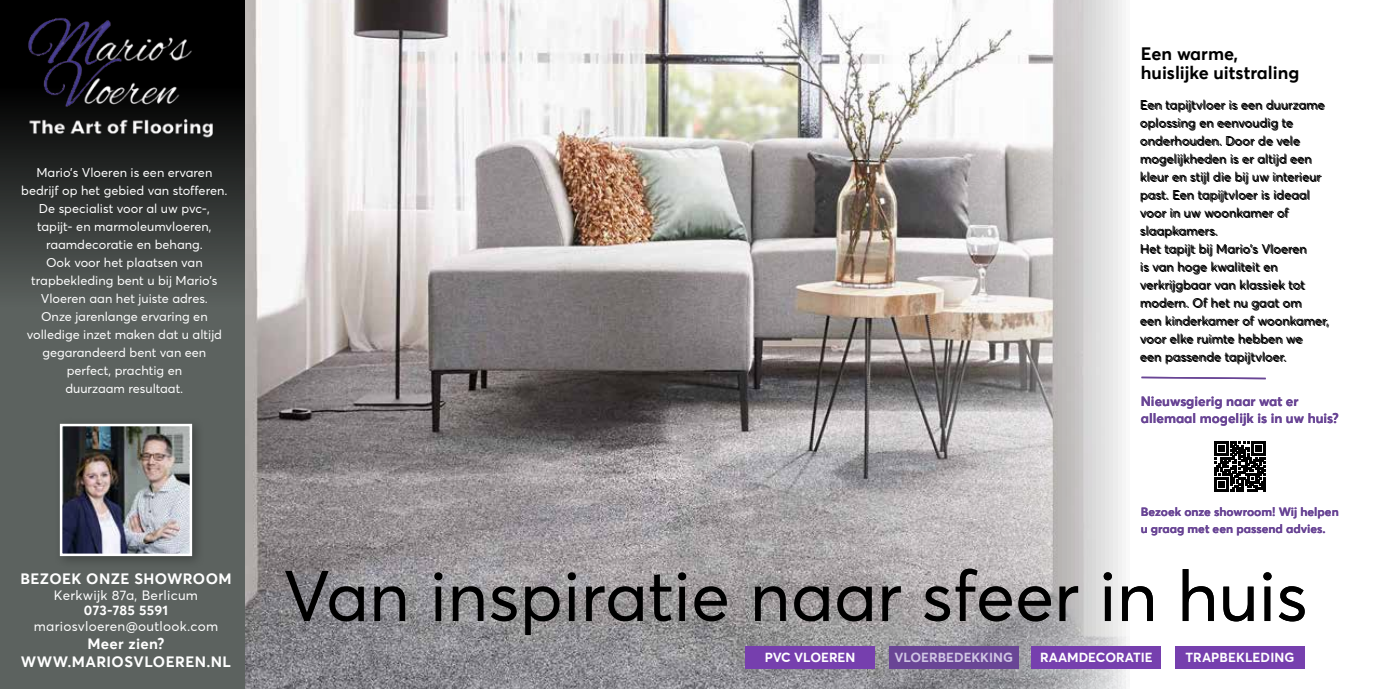
<style>
.page{position:relative;width:1378px;height:689px;background:#fff}
.page>*{position:absolute;margin:0;border:0;box-sizing:border-box;transform-origin:0 0}
.t1{font:70.5px "Averta Std";color:#000}
.t2{font:700 18px/19.5px "Averta Std";color:#000}
.t3{font:700 15px/18px "Averta Std";letter-spacing:.03em;color:#fff;text-align:center}
.t4{font:700 13.5px/17px "Averta Std";color:#694595}
.t5{font:13.5px "Averta Std";letter-spacing:.02em;color:#fff}
.t6{font:700 13.5px "Averta Std";letter-spacing:.015em;color:#fff}
.t7{font:700 13.2px "Averta Std";color:#fff}
.t8{font:700 13.2px "Averta Std";color:#cfc5e3}
.t9{font:700 13.2px "Averta Std";letter-spacing:-.025em;color:#fff}
.t10{font:12.75px/18px "Averta Std";color:#000}
.t11{font:12.75px/18px "Averta Std";color:#fff;text-align:center}
.t12{font:700 12px/17px "Averta Std";color:#694595}
</style>
<div class="page">
<img style="left:244px;top:0;width:445px;height:689px">
<div style="left:0;top:0;width:244px;height:689px;background:#5c625f"></div>
<svg style="left:0;top:0;width:245px;height:379px"></svg>
<div style="left:53px;top:417px;width:152px;height:152px;background:#000;opacity:.3"></div>
<div style="left:60px;top:424px;width:132px;height:132px;border:3px solid #fff"></div>
<img style="left:689px;top:0;width:458px;height:689px">
<div style="left:745px;top:646px;width:130px;height:22px;background:#763fae"></div>
<div style="left:888px;top:646px;width:130px;height:22px;background:#694595"></div>
<div style="left:1031px;top:646px;width:130px;height:22px;background:#763fae"></div>
<div style="left:1175px;top:646px;width:129px;height:22px;background:#763fae"></div>
<svg style="left:1214px;top:441px;width:51px;height:51px"></svg>
<svg style="left:1140px;top:376px;width:126px;height:4px"></svg>
<p class="t11" style="left:21px;top:163px;width:208px">Mario’s Vloeren is een ervaren bedrijf op het gebied van stofferen.<br>De specialist voor al uw pvc-, tapijt- en marmoleumvloeren, raamdecoratie en behang.<br>Ook voor het plaatsen van trapbekleding bent u bij Mario’s<br>Vloeren aan het juiste adres.<br>Onze jarenlange ervaring en volledige inzet maken dat u altijd gegarandeerd bent van een perfect, prachtig en<br>duurzaam resultaat.</p>
<p class="t3" style="left:20px;top:569px;width:213px">BEZOEK ONZE SHOWROOM</p>
<p class="t5" style="left:54px;top:586px;width:145px">Kerkwijk 87a, Berlicum</p>
<p class="t6" style="left:84px;top:602px;width:86px">073-785 5591</p>
<p class="t5" style="left:34px;top:618px;width:186px">mariosvloeren@outlook.com</p>
<p class="t3" style="left:21px;top:634px;width:212px">Meer zien?<br>WWW.MARIOSVLOEREN.NL</p>
<h2 class="t2" style="left:1141px;top:43px;width:160px">Een warme, huislijke uitstraling</h2>
<p class="t10" style="left:1140px;top:96px;width:190px">Een tapijtvloer is een duurzame oplossing en eenvoudig te onderhouden. Door de vele mogelijkheden is er altijd een kleur en stijl die bij uw interieur past. Een tapijtvloer is ideaal voor in uw woonkamer of slaapkamers.<br>Het tapijt bij Mario’s Vloeren<br>is van hoge kwaliteit en verkrijgbaar van klassiek tot modern. Of het nu gaat om<br>een kinderkamer of woonkamer, voor elke ruimte hebben we<br>een passende tapijtvloer.</p>
<p class="t4" style="left:1141px;top:393px;width:199px">Nieuwsgierig naar wat er allemaal mogelijk is in uw huis?</p>
<p class="t12" style="left:1141px;top:503px;width:199px">Bezoek onze showroom! Wij helpen u graag met een passend advies.</p>
<h1 class="t1" style="left:283px;top:552px;width:1026px">Van inspiratie naar sfeer in huis</h1>
<p class="t7" style="left:765px;top:649px;width:92px">PVC VLOEREN</p>
<p class="t8" style="left:894px;top:649px;width:120px">VLOERBEDEKKING</p>
<p class="t7" style="left:1040px;top:649px;width:114px">RAAMDECORATIE</p>
<p class="t7" style="left:1185px;top:649px;width:111px">TRAPBEKLEDING</p>
<p class="t9" style="left:1220px;top:649px;width:74px">R NOVATIE</p>
</div>
